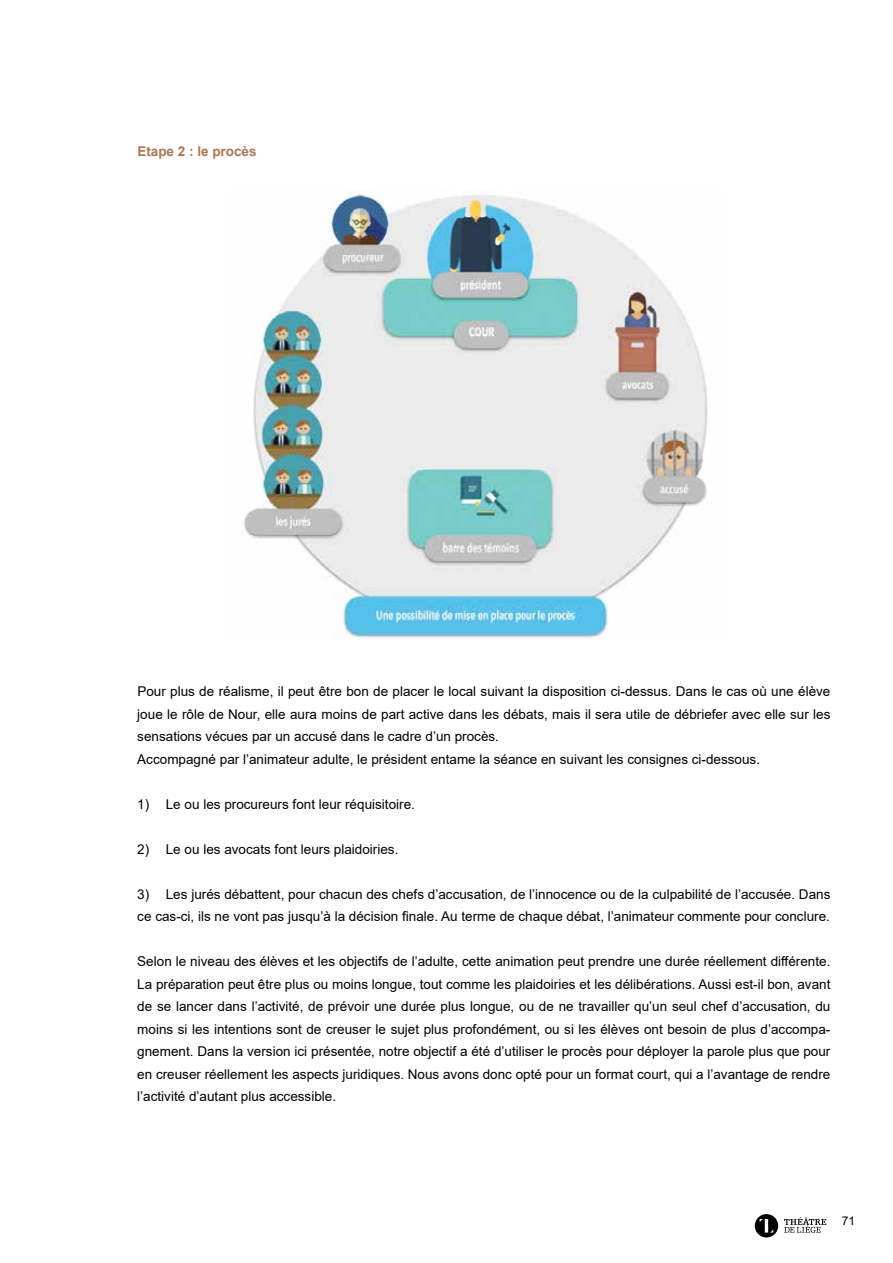
<style>
.page{position:relative;width:893px;height:1263px;background:#fff}
.page>*{position:absolute;margin:0;border:0;box-sizing:border-box;transform-origin:0 0}
.t1{font:13.5px/22.5px "Arial";color:#000}
.t2{font:700 13.5px "Arial";color:#ad7656}
.t3{font:12px "Arial";color:#000}
</style>
<div class="page">
<svg style="left:784px;top:1217px;width:42px;height:16px"></svg>
<svg style="left:755px;top:1214px;width:23px;height:23px"></svg>
<img style="left:243px;top:190px;width:465px;height:449px">
<p class="t2" style="left:137px;top:142px;width:121px">Etape 2 : le procès</p>
<p class="t1" style="left:137px;top:680px;width:695px">Pour plus de réalisme, il peut être bon de placer le local suivant la disposition ci-dessus. Dans le cas où une élève joue le rôle de Nour, elle aura moins de part active dans les débats, mais il sera utile de débriefer avec elle sur les sensations vécues par un accusé dans le cadre d’un procès.<br>Accompagné par l’animateur adulte, le président entame la séance en suivant les consignes ci-dessous.</p>
<p class="t1" style="left:137px;top:792px;width:279px">1) Le ou les procureurs font leur réquisitoire.</p>
<p class="t1" style="left:137px;top:837px;width:263px">2) Le ou les avocats font leurs plaidoiries.</p>
<p class="t1" style="left:137px;top:882px;width:695px">3) Les jurés débattent, pour chacun des chefs d’accusation, de l’innocence ou de la culpabilité de l’accusée. Dans ce cas-ci, ils ne vont pas jusqu’à la décision finale. Au terme de chaque débat, l’animateur commente pour conclure.</p>
<p class="t1" style="left:137px;top:950px;width:695px;text-align:justify">Selon le niveau des élèves et les objectifs de l’adulte, cette animation peut prendre une durée réellement différente.<br>La préparation peut être plus ou moins longue, tout comme les plaidoiries et les délibérations. Aussi est-il bon, avant de se lancer dans l’activité, de prévoir une durée plus longue, ou de ne travailler qu’un seul chef d’accusation, du moins si les intentions sont de creuser le sujet plus profondément, ou si les élèves ont besoin de plus d’accompa&shy;gnement. Dans la version ici présentée, notre objectif a été d’utiliser le procès pour déployer la parole plus que pour en creuser réellement les aspects juridiques. Nous avons donc opté pour un format court, qui a l’avantage de rendre l’activité d’autant plus accessible.</p>
<p class="t3" style="left:842px;top:1212px;width:15px">71</p>
</div>
